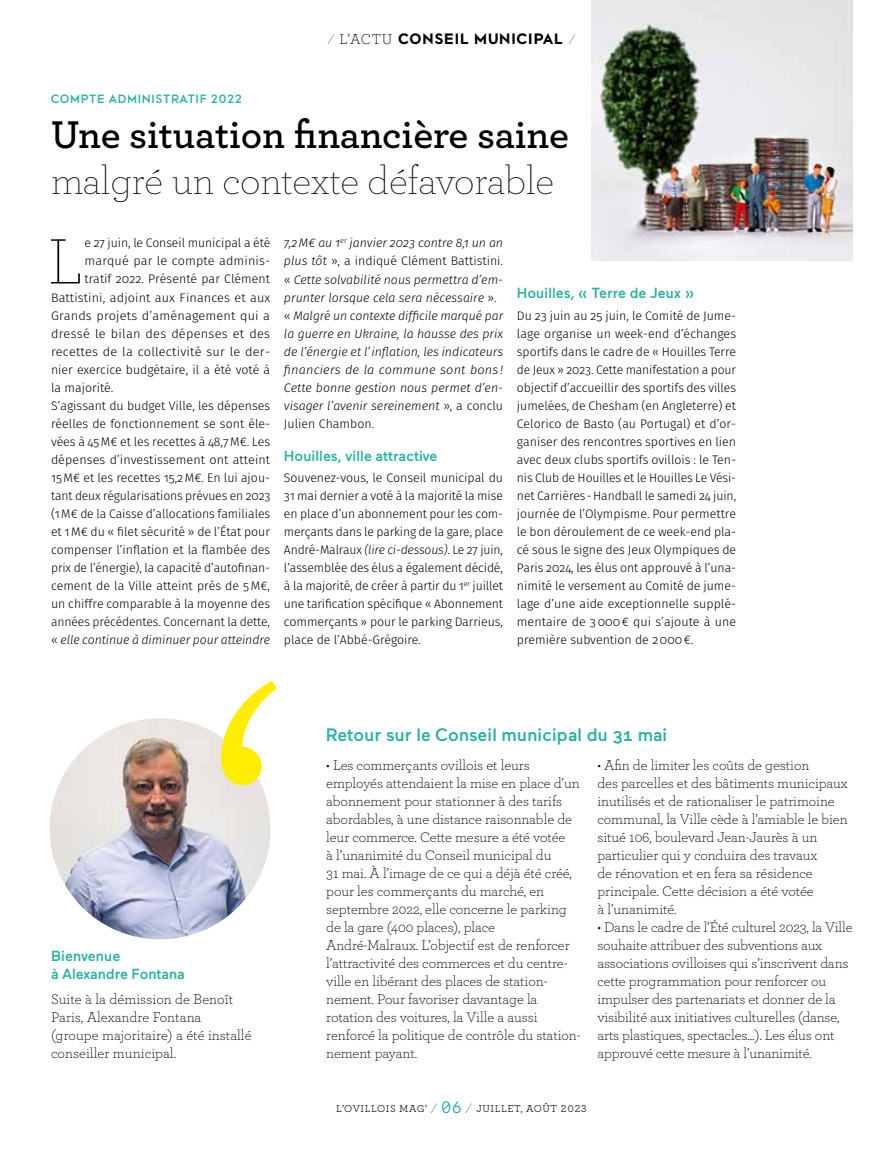
<style>
.page{position:relative;width:893px;height:1149px;background:#fff}
.page>*{position:absolute;margin:0;border:0;box-sizing:border-box;transform-origin:0 0}
.t1{font:200 67.05px "Archer";color:#000}
.t2{font:600 40.5px "Archer";letter-spacing:-.005em;color:#000}
.t3{font:200 40.5px "Archer";letter-spacing:-.005em;color:#000}
.t4{font:500 18px "Maax";letter-spacing:.005em;color:#2cb39f}
.t5{font:700 15px "Maax";letter-spacing:.05em;color:#000}
.t6{font:300 14.7px/18px "Archer";letter-spacing:-.01em;color:#000}
.t7{font:500 14.7px/18px "Maax";color:#2cb39f}
.t8{font:300 12.3px/18px "Fira Sans";color:#000;text-align:justify}
.t9{font:italic 300 12.3px/18px "Fira Sans";color:#000}
.t10{font:300 12.3px "Fira Sans";letter-spacing:.02em;color:#000}
.t11{font:500 12px "Maax";letter-spacing:.05em;color:#2cb39f}
.t12{font:10.5px "Archer";letter-spacing:.05em;color:#000}
.s1{font-family:"Archer";font-weight:200}
.s2{font-family:"Archer";font-weight:300}
.s3{font-style:normal}
.s4{font-style:italic}
.s5{font-weight:200;font-size:15px}
.s6{font-family:"Maax";font-size:16.5px;color:#2cb39f}
</style>
<div class="page">
<img style="left:50px;top:718px;width:220px;height:221px;border-radius:110px">
<svg style="left:221px;top:681px;width:56px;height:104px"></svg>
<img style="left:592px;top:0;width:261px;height:260px">
<p class="t5" style="left:328px;top:31px;width:250px"><span class="s1">⁄</span> <span class="s2">L’ACTU</span> CONSEIL MUNICIPAL <span class="s1">⁄</span></p>
<p class="t11" style="left:51px;top:93px;width:193px">COMPTE ADMINISTRATIF 2022</p>
<h2 class="t2" style="left:51px;top:105px;width:519px">Une situation financière saine</h2>
<h2 class="t3" style="left:51px;top:155px;width:505px">malgré un contexte défavorable</h2>
<h1 class="t1" style="left:48px;top:219px;width:36px">L</h1>
<p class="t8" style="left:85px;top:234px;width:187px">e 27 juin, le Conseil municipal a été</p>
<p class="t8" style="left:85px;top:252px;width:187px">marqué par le compte adminis-</p>
<p class="t8" style="left:85px;top:270px;width:187px">tratif 2022. Présenté par Clément</p>
<p class="t8" style="left:51px;top:288px;width:221px">Battistini, adjoint aux Finances et aux</p>
<p class="t8" style="left:51px;top:306px;width:221px">Grands projets d’aménagement qui a</p>
<p class="t10" style="left:51px;top:324px;width:221px">dressé le bilan des dépenses et des</p>
<p class="t8" style="left:51px;top:342px;width:221px">recettes de la collectivité sur le der-</p>
<p class="t8" style="left:51px;top:360px;width:221px">nier exercice budgétaire, il a été voté à</p>
<p class="t8" style="left:51px;top:378px;width:64px">la majorité.</p>
<p class="t8" style="left:51px;top:396px;width:221px">S’agissant du budget Ville, les dépenses</p>
<p class="t8" style="left:51px;top:414px;width:221px">réelles de fonctionnement se sont éle-</p>
<p class="t8" style="left:51px;top:432px;width:221px">vées à 45M€ et les recettes à 48,7M€. Les</p>
<p class="t8" style="left:51px;top:450px;width:221px">dépenses d’investissement ont atteint</p>
<p class="t8" style="left:51px;top:468px;width:221px">15M€ et les recettes 15,2M€. En lui ajou-</p>
<p class="t8" style="left:51px;top:486px;width:221px">tant deux régularisations prévues en 2023</p>
<p class="t8" style="left:51px;top:504px;width:221px">(1M€ de la Caisse d’allocations familiales</p>
<p class="t8" style="left:51px;top:522px;width:221px">et 1M€ du « filet sécurité » de l’État pour</p>
<p class="t8" style="left:51px;top:540px;width:221px">compenser l’inflation et la flambée des</p>
<p class="t8" style="left:51px;top:558px;width:221px">prix de l’énergie), la capacité d’autofinan-</p>
<p class="t8" style="left:51px;top:576px;width:221px">cement de la Ville atteint près de 5M€,</p>
<p class="t8" style="left:51px;top:594px;width:221px">un chiffre comparable à la moyenne des</p>
<p class="t8" style="left:51px;top:612px;width:221px">années précédentes. Concernant la dette,</p>
<p class="t9" style="left:51px;top:630px;width:221px"><span class="s3">«</span> elle continue à diminuer pour atteindre</p>
<p class="t9" style="left:284px;top:234px;width:221px">7,2M€ au 1<sup>er</sup> janvier 2023 contre 8,1 un an plus tôt <span class="s3">», a indiqué Clément Battistini. «</span> Cette solvabilité nous permettra d’em&shy;prunter lorsque cela sera nécessaire <span class="s3">». «</span> Malgré un contexte difficile marqué par la guerre en Ukraine, la hausse des prix de l’énergie et l’inflation, les indicateurs financiers de la commune sont bons !<br>Cette bonne gestion nous permet d’en&shy;visager l’avenir sereinement <span class="s3">», a conclu Julien Chambon.</span></p>
<p class="t7" style="left:284px;top:446px;width:155px">Houilles, ville attractive</p>
<p class="t8" style="left:284px;top:468px;width:221px">Souvenez-vous, le Conseil municipal du 31 mai dernier a voté à la majorité la mise en place d’un abonnement pour les com&shy;merçants dans le parking de la gare, place André-Malraux <span class="s4">(lire ci-dessous)</span>. Le 27 juin, l’assemblée des élus a également décidé, à la majorité, de créer à partir du 1<sup>er</sup> juillet une tarification spécifique « Abonnement commerçants » pour le parking Darrieus, place de l’Abbé-Grégoire.</p>
<p class="t7" style="left:517px;top:283px;width:179px">Houilles, « Terre de Jeux »</p>
<p class="t8" style="left:517px;top:306px;width:221px">Du 23 juin au 25 juin, le Comité de Jume&shy;lage organise un week-end d’échanges sportifs dans le cadre de « Houilles Terre de Jeux » 2023. Cette manifestation a pour objectif d’accueillir des sportifs des villes jumelées, de Chesham (en Angleterre) et Celorico de Basto (au Portugal) et d’or&shy;ganiser des rencontres sportives en lien avec deux clubs sportifs ovillois : le Ten&shy;nis Club de Houilles et le Houilles Le Vési&shy;net Carrières-Handball le samedi 24 juin, journée de l’Olympisme. Pour permettre le bon déroulement de ce week-end pla&shy;cé sous le signe des Jeux Olympiques de Paris 2024, les élus ont approuvé à l’una&shy;nimité le versement au Comité de jume&shy;lage d’une aide exceptionnelle supplé&shy;mentaire de 3000€ qui s’ajoute à une première subvention de 2000€.</p>
<p class="t7" style="left:51px;top:947px;width:135px">Bienvenue<br>à Alexandre Fontana</p>
<p class="t6" style="left:51px;top:989px;width:202px">Suite à la démission de Benoît<br>Paris, Alexandre Fontana (groupe majoritaire) a été installé conseiller municipal.</p>
<h3 class="t4" style="left:326px;top:725px;width:343px">Retour sur le Conseil municipal du 31 mai</h3>
<p class="t6" style="left:326px;top:755px;width:256px">• Les commerçants ovillois et leurs employés attendaient la mise en place d’un abonnement pour stationner à des tarifs abordables, à une distance raisonnable de leur commerce. Cette mesure a été votée<br>à l’unanimité du Conseil municipal du<br>31 mai. À l’image de ce qui a déjà été créé, pour les commerçants du marché, en septembre 2022, elle concerne le parking de la gare (400 places), place André-Malraux. L’objectif est de renforcer l’attractivité des commerces et du centre&shy;ville en libérant des places de station&shy;nement. Pour favoriser davantage la rotation des voitures, la Ville a aussi renforcé la politique de contrôle du station&shy;nement payant.</p>
<p class="t6" style="left:597px;top:755px;width:252px">• Afin de limiter les coûts de gestion<br>des parcelles et des bâtiments municipaux inutilisés et de rationaliser le patrimoine communal, la Ville cède à l’amiable le bien situé 106, boulevard Jean-Jaurès à un particulier qui y conduira des travaux<br>de rénovation et en fera sa résidence principale. Cette décision a été votée<br>à l’unanimité.</p>
<p class="t6" style="left:597px;top:917px;width:257px">• Dans le cadre de l’Été culturel 2023, la Ville souhaite attribuer des subventions aux associations ovilloises qui s’inscrivent dans cette programmation pour renforcer ou impulser des partenariats et donner de la visibilité aux initiatives culturelles (danse, arts plastiques, spectacles…). Les élus ont approuvé cette mesure à l’unanimité.</p>
<p class="t12" style="left:336px;top:1100px;width:252px">L’OVILLOIS MAG’ <span class="s5">⁄</span> <span class="s6">06</span> <span class="s5">⁄</span> JUILLET, AOÛT 2023</p>
</div>
